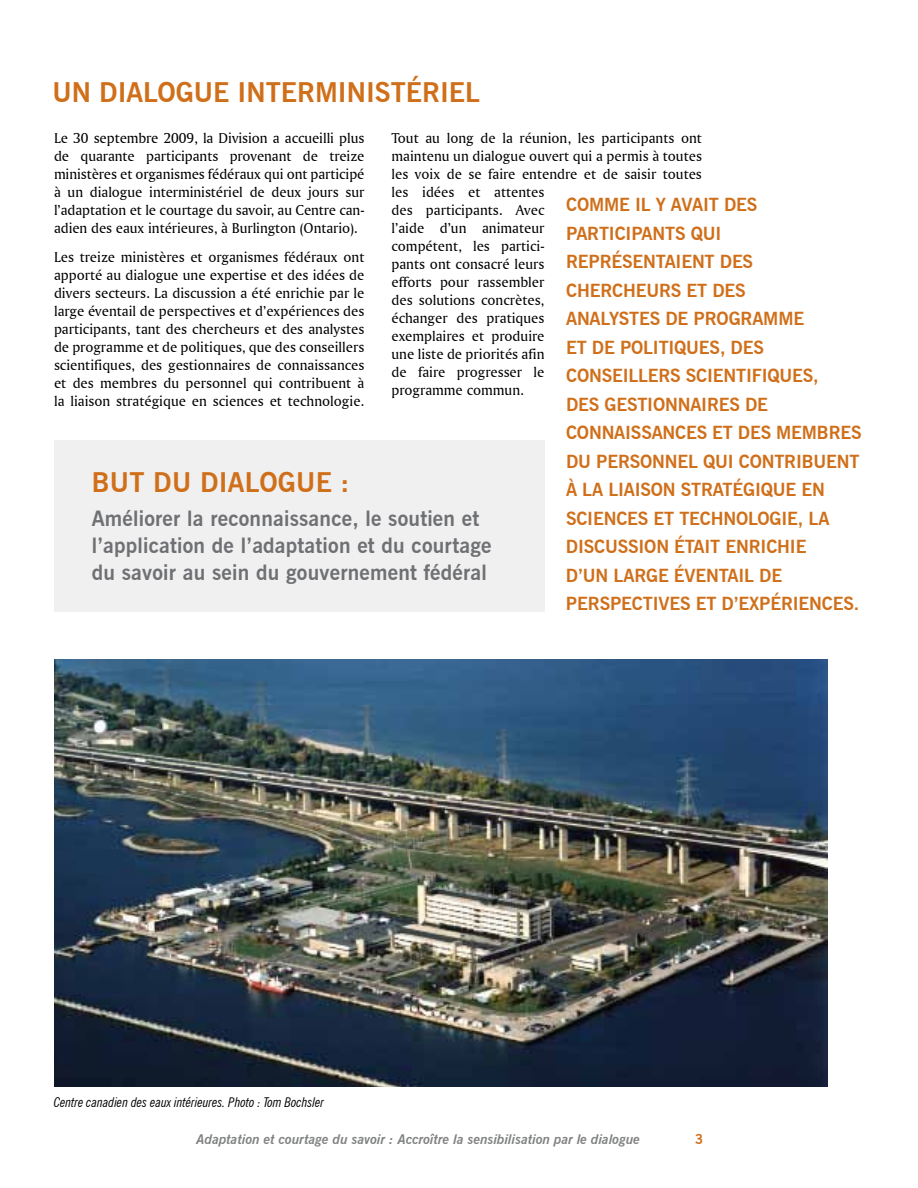
<style>
.page{position:relative;width:918px;height:1188px;background:#fff}
.page>*{position:absolute;margin:0;border:0;box-sizing:border-box;transform-origin:0 0}
.t1{font:700 27px "News Gothic BT";color:#d06f1a}
.t2{font:700 21px/27px "News Gothic BT";letter-spacing:.01em;color:#6f7073}
.t3{font:700 18px/28.5px "News Gothic BT";letter-spacing:-.01em;color:#d06f1a}
.t4{font:15px/18px "Amerigo BT Roman A";color:#000;text-align:justify}
.t5{font:italic 700 13.5px "News Gothic BT";color:#808181}
.t6{font:italic condensed 13.5px "News Gothic BT";color:#000}
.t7{font:700 13.5px "News Gothic BT";color:#d06f1a}
</style>
<div class="page">
<div style="left:54px;top:440px;width:490px;height:171px;background:#f0f0f0"></div>
<img style="left:54px;top:660px;width:773px;height:427px">
<h1 class="t1" style="left:52px;top:76px;width:109px">UN DIALOGUE</h1>
<h1 class="t1" style="left:238px;top:76px;width:28px">INTERM</h1>
<h1 class="t1" style="left:338px;top:76px;width:54px">INISTÉR</h1>
<h1 class="t1" style="left:440px;top:76px;width:24px">IEL</h1>
<p class="t4" style="left:392px;top:129px;width:312px;text-align:left">Tout au long de la réunion, les participants ont maintenu un dialogue ouvert qui a permis à toutes les voix de se faire entendre et de saisir toutes les idées et attentes<br>des participants. Avec<br>l’aide d’un animateur<br>compétent, les partici-<br>pants ont consacré leurs<br>efforts pour rassembler<br>des solutions concrètes,<br>échanger des pratiques<br>exemplaires et produire<br>une liste de priorités afin<br>de faire progresser le<br>programme commun.</p>
<p class="t4" style="left:54px;top:129px;width:312px">Le 30 septembre 2009, la Division a accueilli plus de quarante participants provenant de treize ministères et organismes fédéraux qui ont participé à un dialogue interministériel de deux jours sur l’adaptation et le courtage du savoir, au Centre can&shy;adien des eaux intérieures, à Burlington (Ontario).</p>
<p class="t4" style="left:54px;top:248px;width:312px">Les treize ministères et organismes fédéraux ont apporté au dialogue une expertise et des idées de divers secteurs. La discussion a été enrichie par le large éventail de perspectives et d’expériences des participants, tant des chercheurs et des analystes de programme et de politiques, que des conseillers scientifiques, des gestionnaires de connaissances et des membres du personnel qui contribuent à la liaison stratégique en sciences et technologie.</p>
<p class="t3" style="left:566px;top:190px;width:297px">COMME I L Y AVAIT DES<br>PARTI CI PANTS QUI<br>REPRÉSENTAI ENT DES<br>CHERCHEURS ET DES<br>ANALYSTES DE PROGRAMME<br>ET DE POLITIQUES, DES<br>CONSEI LLERS SCI ENTI FIQUES,<br>DES GESTIONNAI RES DE<br>CONNAISSANCES ET DES MEMBRES<br>DU PERSONNEL QUI CONTRI BUENT<br>À LA LIAISON STRATÉGIQUE EN<br>SCI ENCES ET TECHNOLOGI E, LA<br>DISCUSSION ÉTAIT ENRICHI E<br>D’UN LARGE ÉVENTAI L DE<br>PERSPECTIVES ET D’EXPÉRI ENCES.</p>
<h1 class="t1" style="left:92px;top:466px;width:259px">BUT DU DIALOGUE :</h1>
<h2 class="t2" style="left:92px;top:505px;width:401px">AMÉLIORER LA RECONNAISSANCE, LE SOUTIEN ET<br>L’APPLICATION DE L’ADAPTATION ET DU COURTAGE<br>DU SAVOIR AU SEIN DU GOUVERNEMENT FÉDÉRAL</h2>
<p class="t6" style="left:54px;top:1094px;width:272px">Centre canadien des eaux intérieures. Photo : Tom Bochsler</p>
<p class="t5" style="left:197px;top:1131px;width:445px">Adaptation et courtage du savoir : Accroître la sensibilisation par le dialogue</p>
<p class="t7" style="left:695px;top:1131px;width:10px">3</p>
</div>
